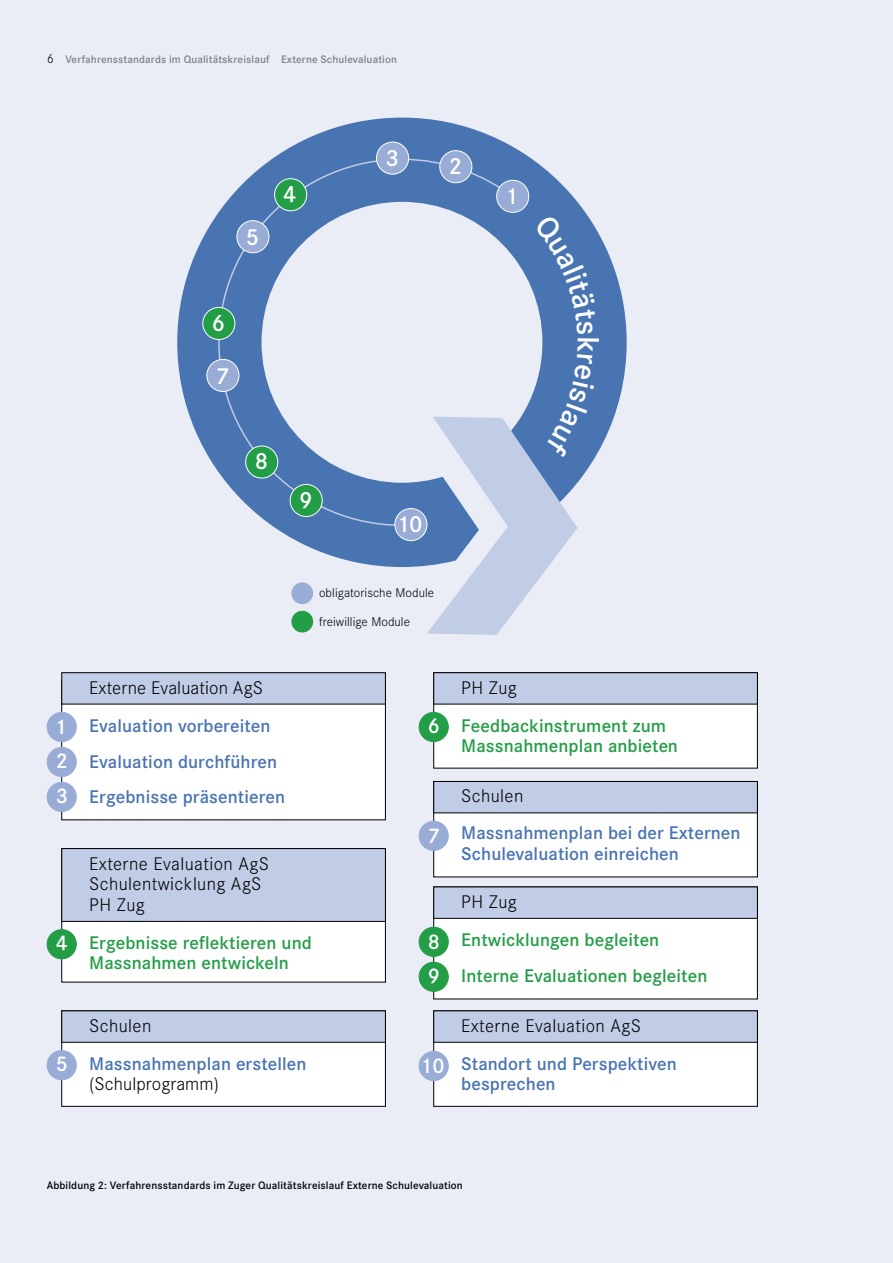
<style>
.page{position:relative;width:893px;height:1263px;background:#eaedf6}
.page>*{position:absolute;margin:0;border:0;box-sizing:border-box;transform-origin:0 0}
.t1{font:600 24.15px "Corporate S";color:#fff}
.t2{font:600 21.9px/34.5px "Corporate S";color:#fff;text-align:justify}
.t3{font:600 19.05px/35.8px "Corporate S";letter-spacing:.005em;color:#4974b2}
.t4{font:600 19.05px/20.5px "Corporate S";letter-spacing:.005em;color:#239d46}
.t5{font:300 19.05px/20.5px "Corporate S";letter-spacing:.02em;color:#000}
.t6{font:300 13.2px/28.7px "Corporate S";letter-spacing:.005em;color:#000}
.t7{font:600 11.25px "Corporate S";letter-spacing:.01em;color:#000}
.t8{font:600 11.25px "Corporate S";letter-spacing:.01em;color:#808080}
.s1{font-weight:300;font-size:13.5px;color:#000}
</style>
<div class="page">
<div style="left:61px;top:681px;width:325px;height:139px;background:#fff"></div>
<div style="left:61px;top:672px;width:325px;height:32px;background:#c1cce7;border:1px solid #000"></div>
<div style="left:433px;top:886px;width:325px;height:113px;background:#fff"></div>
<div style="left:433px;top:886px;width:325px;height:33px;background:#c1cce7;border:1px solid #000"></div>
<div style="left:61px;top:848px;width:325px;height:134px;background:#fff"></div>
<div style="left:61px;top:848px;width:325px;height:74px;background:#c1cce7;border:1px solid #000"></div>
<div style="left:61px;top:1010px;width:325px;height:97px;background:#fff;border:1px solid #000"></div>
<div style="left:61px;top:1010px;width:325px;height:33px;background:#c1cce7;border:1px solid #000"></div>
<div style="left:433px;top:672px;width:325px;height:96px;background:#fff"></div>
<div style="left:433px;top:672px;width:325px;height:32px;background:#c1cce7;border:1px solid #000"></div>
<div style="left:433px;top:1010px;width:325px;height:97px;background:#fff;border:1px solid #000"></div>
<div style="left:433px;top:1010px;width:325px;height:33px;background:#c1cce7;border:1px solid #000"></div>
<div style="left:433px;top:781px;width:325px;height:96px;background:#fff"></div>
<div style="left:433px;top:781px;width:325px;height:32px;background:#c1cce7;border:1px solid #000"></div>
<svg style="left:177px;top:118px;width:450px;height:449px"></svg>
<svg style="left:218px;top:158px;width:301px;height:369px"></svg>
<div style="left:497px;top:180px;width:32px;height:32px;background:#99acd6;border-radius:50%"></div>
<div style="left:496px;top:180px;width:33px;height:33px;border:1px solid #fff;border-radius:50%"></div>
<div style="left:440px;top:151px;width:32px;height:32px;background:#99acd6;border-radius:50%"></div>
<div style="left:439px;top:150px;width:33px;height:33px;border:1px solid #fff;border-radius:50%"></div>
<div style="left:376px;top:142px;width:33px;height:32px;background:#99acd6;border-radius:50%"></div>
<div style="left:376px;top:142px;width:33px;height:33px;border:1px solid #fff;border-radius:50%"></div>
<div style="left:275px;top:179px;width:32px;height:32px;background:#239d46;border-radius:50%"></div>
<div style="left:274px;top:178px;width:33px;height:33px;border:1px solid #fff;border-radius:50%"></div>
<div style="left:237px;top:221px;width:32px;height:32px;background:#99acd6;border-radius:50%"></div>
<div style="left:237px;top:220px;width:32px;height:33px;border:1px solid #fff;border-radius:50%"></div>
<div style="left:203px;top:307px;width:32px;height:32px;background:#239d46;border-radius:50%"></div>
<div style="left:202px;top:307px;width:33px;height:33px;border:1px solid #fff;border-radius:50%"></div>
<div style="left:207px;top:359px;width:32px;height:32px;background:#99acd6;border-radius:50%"></div>
<div style="left:207px;top:359px;width:32px;height:33px;border:1px solid #fff;border-radius:50%"></div>
<div style="left:246px;top:446px;width:32px;height:32px;background:#239d46;border-radius:50%"></div>
<div style="left:245px;top:446px;width:33px;height:32px;border:1px solid #fff;border-radius:50%"></div>
<div style="left:290px;top:484px;width:32px;height:32px;background:#239d46;border-radius:50%"></div>
<div style="left:290px;top:484px;width:33px;height:33px;border:1px solid #fff;border-radius:50%"></div>
<div style="left:395px;top:508px;width:32px;height:33px;background:#99acd6;border-radius:50%"></div>
<div style="left:394px;top:508px;width:33px;height:33px;border:1px solid #fff;border-radius:50%"></div>
<div style="left:47px;top:712px;width:29px;height:29px;background:#99acd6;border-radius:50%"></div>
<div style="left:47px;top:712px;width:30px;height:30px;border:1px solid #99acd6;border-radius:50%"></div>
<div style="left:47px;top:747px;width:29px;height:29px;background:#99acd6;border-radius:50%"></div>
<div style="left:47px;top:747px;width:30px;height:30px;border:1px solid #99acd6;border-radius:50%"></div>
<div style="left:47px;top:782px;width:29px;height:29px;background:#99acd6;border-radius:50%"></div>
<div style="left:47px;top:782px;width:30px;height:30px;border:1px solid #99acd6;border-radius:50%"></div>
<div style="left:419px;top:927px;width:29px;height:29px;background:#239d46;border-radius:50%"></div>
<div style="left:419px;top:927px;width:30px;height:30px;border:1px solid #239d46;border-radius:50%"></div>
<div style="left:419px;top:962px;width:29px;height:29px;background:#239d46;border-radius:50%"></div>
<div style="left:419px;top:962px;width:30px;height:30px;border:1px solid #239d46;border-radius:50%"></div>
<div style="left:47px;top:1050px;width:29px;height:30px;background:#99acd6;border-radius:50%"></div>
<div style="left:47px;top:1050px;width:30px;height:30px;border:1px solid #99acd6;border-radius:50%"></div>
<div style="left:47px;top:930px;width:29px;height:29px;background:#239d46;border-radius:50%"></div>
<div style="left:47px;top:929px;width:30px;height:30px;border:1px solid #239d46;border-radius:50%"></div>
<div style="left:419px;top:712px;width:29px;height:29px;background:#239d46;border-radius:50%"></div>
<div style="left:419px;top:712px;width:30px;height:30px;border:1px solid #239d46;border-radius:50%"></div>
<div style="left:292px;top:583px;width:21px;height:21px;background:#99acd6;border-radius:50%"></div>
<div style="left:292px;top:582px;width:21px;height:22px;border:1px solid #99acd6;border-radius:50%"></div>
<div style="left:292px;top:611px;width:21px;height:21px;background:#239d46;border-radius:50%"></div>
<div style="left:292px;top:611px;width:21px;height:21px;border:1px solid #239d46;border-radius:50%"></div>
<div style="left:419px;top:1051px;width:29px;height:29px;background:#99acd6;border-radius:50%"></div>
<div style="left:419px;top:1051px;width:30px;height:30px;border:1px solid #99acd6;border-radius:50%"></div>
<div style="left:419px;top:821px;width:29px;height:29px;background:#99acd6;border-radius:50%"></div>
<div style="left:419px;top:821px;width:30px;height:30px;border:1px solid #99acd6;border-radius:50%"></div>
<svg style="left:427px;top:213px;width:172px;height:422px"></svg>
<p class="t8" style="left:47px;top:52px;width:352px"><span class="s1">6</span> Verfahrensstandards im Qualitätskreislauf Externe Schulevaluation</p>
<p class="t1" style="left:246px;top:220px;width:15px">5</p>
<p class="t1" style="left:283px;top:177px;width:15px">4</p>
<p class="t1" style="left:386px;top:142px;width:15px">3</p>
<p class="t1" style="left:449px;top:150px;width:15px">2</p>
<p class="t1" style="left:505px;top:180px;width:15px">1</p>
<p class="t1" style="left:212px;top:306px;width:15px">6</p>
<p class="t1" style="left:217px;top:360px;width:15px">7</p>
<p class="t2" style="left:54px;top:709px;width:15px">1<br>2<br>3</p>
<p class="t2" style="left:56px;top:925px;width:14px">4</p>
<p class="t1" style="left:255px;top:445px;width:15px">8</p>
<p class="t1" style="left:299px;top:484px;width:15px">9</p>
<p class="t1" style="left:396px;top:508px;width:28px">10</p>
<p class="t6" style="left:319px;top:578px;width:117px">obligatorische Module freiwillige Module</p>
<p class="t5" style="left:89px;top:676px;width:175px">Externe Evaluation AgS</p>
<p class="t3" style="left:89px;top:707px;width:197px">Evaluation vorbereiten<br>Evaluation durchführen<br>Ergebnisse präsentieren</p>
<p class="t5" style="left:89px;top:852px;width:181px">Externe Evaluation AgS<br>Schulentwicklung AgS<br>PH Zug</p>
<p class="t4" style="left:89px;top:931px;width:224px">Ergebnisse reflektieren und<br>Massnahmen entwickeln</p>
<p class="t2" style="left:428px;top:708px;width:14px">6</p>
<p class="t2" style="left:428px;top:818px;width:14px">7</p>
<p class="t2" style="left:428px;top:924px;width:14px;line-height:33.9px">8<br>9</p>
<p class="t5" style="left:461px;top:676px;width:57px">PH Zug</p>
<p class="t4" style="left:461px;top:714px;width:218px">Feedbackinstrument zum<br>Massnahmenplan anbieten</p>
<p class="t5" style="left:461px;top:785px;width:64px">Schulen</p>
<p class="t3" style="left:461px;top:822px;width:281px;line-height:20.5px">Massnahmenplan bei der Externen<br>Schulevaluation einreichen</p>
<p class="t5" style="left:461px;top:891px;width:57px">PH Zug</p>
<p class="t4" style="left:461px;top:921px;width:248px;line-height:35.8px">Entwicklungen begleiten<br>Interne Evaluationen begleiten</p>
<p class="t2" style="left:56px;top:1046px;width:14px">5</p>
<p class="t5" style="left:89px;top:1014px;width:64px">Schulen</p>
<p class="t3" style="left:89px;top:1045px;width:219px">Massnahmenplan erstellen</p>
<p class="t5" style="left:89px;top:1073px;width:131px">(Schulprogramm)</p>
<p class="t2" style="left:420px;top:1048px;width:26px">10</p>
<p class="t5" style="left:461px;top:1014px;width:181px">Externe Evaluation AgS</p>
<p class="t3" style="left:461px;top:1053px;width:217px;line-height:20.5px">Standort und Perspektiven besprechen</p>
<p class="t7" style="left:47px;top:1177px;width:417px">Abbildung 2: Verfahrensstandards im Zuger Qualitätskreislauf Externe Schulevaluation</p>
</div>
